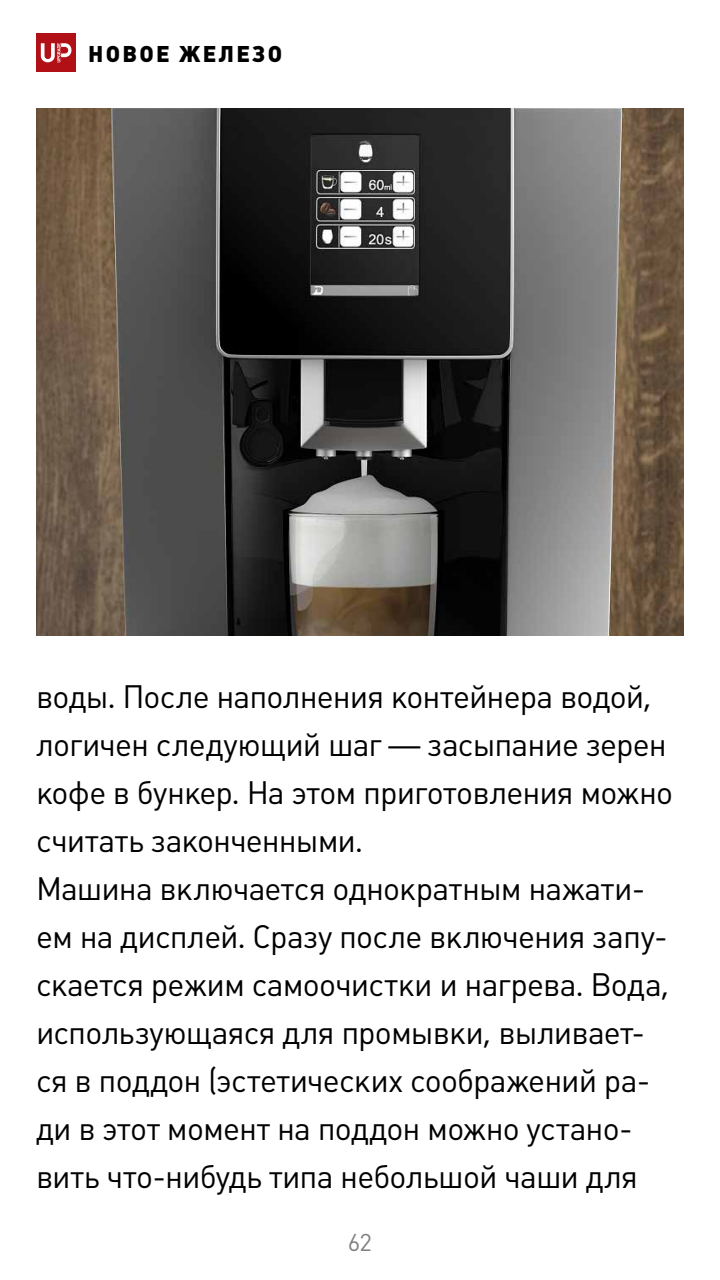
<style>
.page{position:relative;width:720px;height:1280px;background:#fff}
.page>*{position:absolute;margin:0;border:0;box-sizing:border-box;transform-origin:0 0}
.t1{font:32px/48px "Plumb C";letter-spacing:-.03em;color:#000}
.t2{font:24px "Plumb C";color:#808080}
.t3{font:22.5px "Plumb Black C";letter-spacing:.1em;color:#000}
</style>
<div class="page">
<div style="left:36px;top:34px;width:39px;height:38px;background:#b11116"></div>
<svg style="left:41px;top:43px;width:30px;height:19px"></svg>
<img style="left:36px;top:108px;width:648px;height:528px">
<p class="t3" style="left:88px;top:41px;width:195px">НОВОЕ ЖЕЛЕЗО</p>
<p class="t1" style="left:36px;top:673px;width:639px">воды. После наполнения контейнера водой, логичен следующий шаг — засыпание зерен кофе в бункер. На этом приготовления можно считать законченными.<br>Машина включается однократным нажати&shy;ем на дисплей. Сразу после включения запу&shy;скается режим самоочистки и нагрева. Вода, использующаяся для промывки, выливает&shy;ся в поддон (эстетических соображений ра&shy;ди в этот момент на поддон можно устано&shy;вить что-нибудь типа небольшой чаши для</p>
<p class="t2" style="left:348px;top:1228px;width:26px">62</p>
</div>
